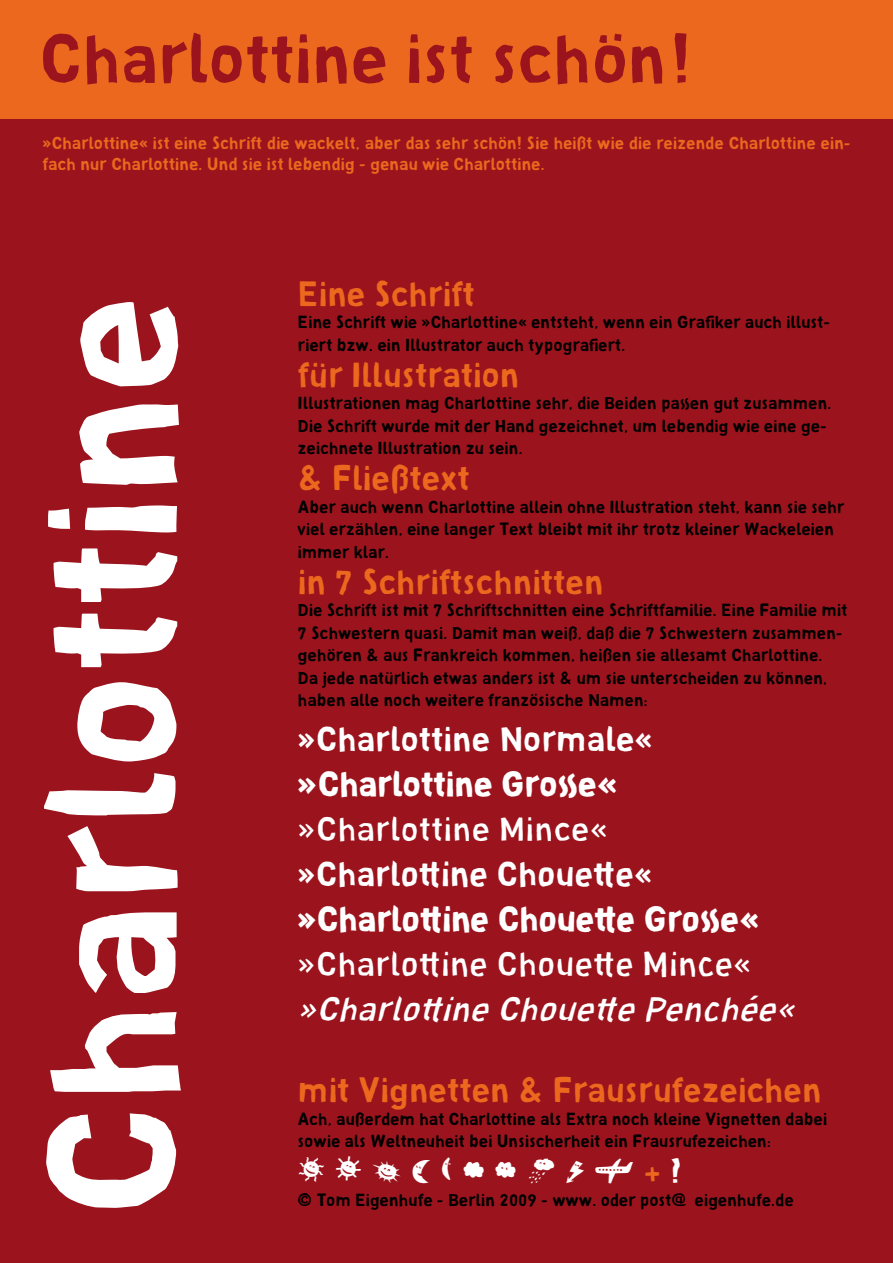
<style>
.page{position:relative;width:893px;height:1263px;background:#fff}
.page>*{position:absolute;margin:0;border:0;box-sizing:border-box;transform-origin:0 0}
.t1{font:190.5px "Charlottine Normale";color:#fff}
.t2{font:72px "Charlottine Normale";color:#9b141d}
.t3{font:36px "Charlottine Normale";color:#eb681e}
.t4{font:36px "Charlottine Normale";color:#fff}
.t5{font:36px "Charlottine Chouette Penchee";color:#fff}
.t6{font:36px "Charlottine Chouette Grosse";color:#fff}
.t7{font:36px "Charlottine Chouette Mince";color:#fff}
.t8{font:36px "Charlottine Chouette";color:#fff}
.t9{font:36px "Charlottine Grosse";color:#fff}
.t10{font:36px "Charlottine Mince";color:#fff}
.t11{font:18px/22.5px "Charlottine Normale";color:#000}
.t12{font:18px/21.6px "Charlottine Normale";color:#eb681e}
.s1{color:#eb681e}
</style>
<div class="page">
<div style="left:0;top:0;width:893px;height:119px;background:#eb681e"></div>
<div style="left:0;top:119px;width:893px;height:1144px;background:#9b141d"></div>
<h2 class="t2" style="left:38px;top:17px;width:654px">Charlottine ist schön!</h2>
<p class="t12" style="left:43px;top:132px;width:809px">»Charlottine« ist eine Schrift die wackelt, aber das sehr schön! Sie heißt wie die reizende Charlottine ein&shy;fach nur Charlottine. Und sie ist lebendig - genau wie Charlottine.</p>
<h1 class="t1" style="left:3px;top:1220px;width:925px;rotate:-90deg">Charlottine</h1>
<h3 class="t3" style="left:298px;top:273px;width:178px">Eine Schrift</h3>
<p class="t11" style="left:298px;top:311px;width:534px">Eine Schrift wie »Charlottine« entsteht, wenn ein Grafiker auch illust&shy;riert bzw. ein Illustrator auch typografiert.</p>
<h3 class="t3" style="left:298px;top:354px;width:223px">für Illustration</h3>
<p class="t11" style="left:298px;top:392px;width:535px">Illustrationen mag Charlottine sehr, die Beiden pa‡en gut zusammen.<br>Die Schrift wurde mit der Hand gezeichnet, um lebendig wie eine ge&shy;zeichnete Illustration zu sein.</p>
<h3 class="t3" style="left:298px;top:458px;width:173px">&amp; Fließtext</h3>
<p class="t11" style="left:298px;top:495px;width:548px">Aber auch wenn Charlottine allein ohne Illustration steht, kann sie sehr viel erzählen, eine langer Text bleibt mit ihr trotz kleiner Wackeleien immer klar.</p>
<h3 class="t3" style="left:298px;top:561px;width:307px">in 7 Schriftschnitten</h3>
<p class="t11" style="left:298px;top:599px;width:551px">Die Schrift ist mit 7 Schriftschnitten eine Schriftfamilie. Eine Familie mit 7 Schwestern quasi. Damit man weiß, daß die 7 Schwestern zusammen&shy;gehören &amp; aus Frankreich kommen, heißen sie allesamt Charlottine.<br>Da jede natürlich etwas anders ist &amp; um sie unterscheiden zu können, haben alle noch weitere französische Namen:</p>
<h3 class="t4" style="left:298px;top:719px;width:356px">»Charlottine Normale«</h3>
<h3 class="t9" style="left:298px;top:763px;width:321px">»Charlottine Gro‡e«</h3>
<h3 class="t10" style="left:298px;top:809px;width:311px">»Charlottine Mince«</h3>
<h3 class="t8" style="left:298px;top:853px;width:356px">»Charlo◊ine Choue◊e«</h3>
<h3 class="t6" style="left:298px;top:897px;width:462px">»Charlo◊ine Choue◊e Gro‡e«</h3>
<h3 class="t7" style="left:298px;top:944px;width:455px">»Charlo◊ine Choue◊e Mince«</h3>
<h3 class="t5" style="left:298px;top:989px;width:497px">»Charlo◊ine Choue◊e Penchée«</h3>
<h3 class="t3" style="left:298px;top:1070px;width:525px">mit Vignetten &amp; Frausrufezeichen</h3>
<p class="t11" style="left:298px;top:1107px;width:531px">Ach, außerdem hat Charlottine als Extra noch kleine Vignetten dabei sowie als Weltneuheit bei Unsischerheit ein Frausrufezeichen:</p>
<h3 class="t4" style="left:298px;top:1151px;width:386px">∑ † Ω ≤ √ π • ± ∞ ƒ <span class="s1">+</span> ¬</h3>
<p class="t11" style="left:298px;top:1188px;width:497px">© Tom Eigenhufe - Berlin 2009 - www. oder post@ eigenhufe.de</p>
</div>
